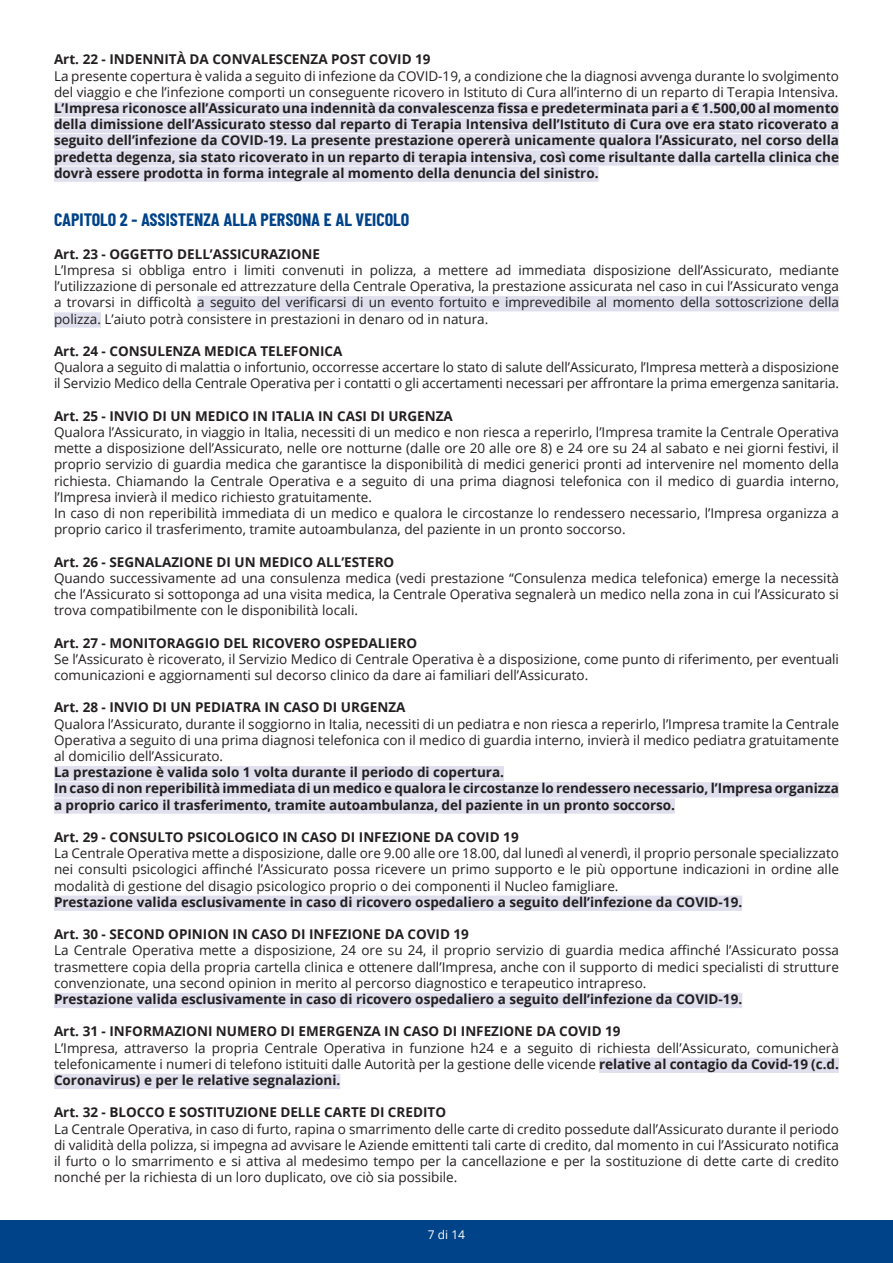
<style>
.page{position:relative;width:893px;height:1263px;background:#fff}
.page>*{position:absolute;margin:0;border:0;box-sizing:border-box;transform-origin:0 0}
.Normale{font:700 18px "Barlow Condensed";color:#004389}
.Normale-2{font:13.5px/16.2px "Open Sans";color:#231f20;text-align:justify}
.Normale-3{font:700 13.5px/16.2px "Open Sans";color:#231f20;text-align:justify}
.Titolo_1{font:700 13.5px "Open Sans";color:#231f20}
.Titolo_9{font:700 13.5px "Open Sans";color:#231f20}
.t1{font:12px "Open Sans";color:#fff}
.s1{font-weight:700}
</style>
<div class="page">
<div style="left:0;top:1220px;width:893px;height:43px;background:#004389"></div>
<div style="left:54px;top:102px;width:785px;height:15px;background:#dfdfed"></div>
<div style="left:54px;top:118px;width:785px;height:15px;background:#dfdfed"></div>
<div style="left:54px;top:134px;width:785px;height:15px;background:#dfdfed"></div>
<div style="left:54px;top:150px;width:785px;height:16px;background:#dfdfed"></div>
<div style="left:54px;top:166px;width:545px;height:16px;background:#dfdfed"></div>
<div style="left:197px;top:296px;width:642px;height:15px;background:#dfdfed"></div>
<div style="left:54px;top:312px;width:47px;height:16px;background:#dfdfed"></div>
<div style="left:54px;top:766px;width:450px;height:15px;background:#dfdfed"></div>
<div style="left:54px;top:782px;width:785px;height:15px;background:#dfdfed"></div>
<div style="left:54px;top:798px;width:621px;height:16px;background:#dfdfed"></div>
<div style="left:54px;top:895px;width:688px;height:16px;background:#dfdfed"></div>
<div style="left:54px;top:993px;width:688px;height:15px;background:#dfdfed"></div>
<div style="left:599px;top:1057px;width:240px;height:16px;background:#dfdfed"></div>
<div style="left:54px;top:1074px;width:286px;height:15px;background:#dfdfed"></div>
<p class="Normale-3" style="left:54px;top:51px;width:378px">Art. 22 - INDENNITÀ DA CONVALESCENZA POST COVID 19</p>
<p class="Normale-2" style="left:54px;top:67px;width:786px">La presente copertura è valida a seguito di infezione da COVID-19, a condizione che la diagnosi avvenga durante lo svolgimento del viaggio e che l’infezione comporti un conseguente ricovero in Istituto di Cura all’interno di un reparto di Terapia Intensiva.</p>
<p class="Normale-3" style="left:54px;top:100px;width:786px">L’Impresa riconosce all’Assicurato una indennità da convalescenza fissa e predeterminata pari a € 1.500,00 al momento della dimissione dell’Assicurato stesso dal reparto di Terapia Intensiva dell’Istituto di Cura ove era stato ricoverato a seguito dell’infezione da COVID-19. La presente prestazione opererà unicamente qualora l’Assicurato, nel corso della predetta degenza, sia stato ricoverato in un reparto di terapia intensiva, così come risultante dalla cartella clinica che dovrà essere prodotta in forma integrale al momento della denuncia del sinistro.</p>
<p class="Normale" style="left:54px;top:209px;width:357px">CAPITOLO 2 - ASSISTENZA ALLA PERSONA E AL VEICOLO</p>
<p class="Normale-3" style="left:54px;top:245px;width:268px">Art. 23 - OGGETTO DELL’ASSICURAZIONE</p>
<p class="Normale-2" style="left:54px;top:262px;width:786px">L’Impresa si obbliga entro i limiti convenuti in polizza, a mettere ad immediata disposizione dell’Assicurato, mediante l’utilizzazione di personale ed attrezzature della Centrale Operativa, la prestazione assicurata nel caso in cui l’Assicurato venga a trovarsi in difficoltà a seguito del verificarsi di un evento fortuito e imprevedibile al momento della sottoscrizione della polizza. L’aiuto potrà consistere in prestazioni in denaro od in natura.</p>
<p class="Normale-3" style="left:54px;top:343px;width:290px">Art. 24 - CONSULENZA MEDICA TELEFONICA</p>
<p class="Normale-2" style="left:54px;top:359px;width:786px">Qualora a seguito di malattia o infortunio, occorresse accertare lo stato di salute dell’Assicurato, l’Impresa metterà a disposizione il Servizio Medico della Centrale Operativa per i contatti o gli accertamenti necessari per affrontare la prima emergenza sanitaria.</p>
<p class="Normale-3" style="left:54px;top:407px;width:400px">Art. 25 - INVIO DI UN MEDICO IN ITALIA IN CASI DI URGENZA</p>
<p class="Normale-2" style="left:54px;top:424px;width:786px">Qualora l’Assicurato, in viaggio in Italia, necessiti di un medico e non riesca a reperirlo, l’Impresa tramite la Centrale Operativa mette a disposizione dell’Assicurato, nelle ore notturne (dalle ore 20 alle ore 8) e 24 ore su 24 al sabato e nei giorni festivi, il proprio servizio di guardia medica che garantisce la disponibilità di medici generici pronti ad intervenire nel momento della richiesta. Chiamando la Centrale Operativa e a seguito di una prima diagnosi telefonica con il medico di guardia interno, l’Impresa invierà il medico richiesto gratuitamente.</p>
<p class="Normale-2" style="left:54px;top:505px;width:786px">In caso di non reperibilità immediata di un medico e qualora le circostanze lo rendessero necessario, l’Impresa organizza a proprio carico il trasferimento, tramite autoambulanza, del paziente in un pronto soccorso.</p>
<p class="Titolo_9" style="left:54px;top:552px;width:342px">Art. 26 - SEGNALAZIONE DI UN MEDICO ALL’ESTERO</p>
<p class="Normale-2" style="left:54px;top:569px;width:786px">Quando successivamente ad una consulenza medica (vedi prestazione “Consulenza medica telefonica) emerge la necessità che l’Assicurato si sottoponga ad una visita medica, la Centrale Operativa segnalerà un medico nella zona in cui l’Assicurato si trova compatibilmente con le disponibilità locali.</p>
<p class="Titolo_1" style="left:54px;top:633px;width:365px">Art. 27 - MONITORAGGIO DEL RICOVERO OSPEDALIERO</p>
<p class="Normale-2" style="left:54px;top:650px;width:786px">Se l’Assicurato è ricoverato, il Servizio Medico di Centrale Operativa è a disposizione, come punto di riferimento, per eventuali comunicazioni e aggiornamenti sul decorso clinico da dare ai familiari dell’Assicurato.</p>
<p class="Titolo_1" style="left:54px;top:698px;width:353px">Art. 28 - INVIO DI UN PEDIATRA IN CASO DI URGENZA</p>
<p class="Normale-2" style="left:54px;top:715px;width:786px">Qualora l’Assicurato, durante il soggiorno in Italia, necessiti di un pediatra e non riesca a reperirlo, l’Impresa tramite la Centrale Operativa a seguito di una prima diagnosi telefonica con il medico di guardia interno, invierà il medico pediatra gratuitamente al domicilio dell’Assicurato.</p>
<p class="Normale-3" style="left:54px;top:764px;width:451px">La prestazione è valida solo 1 volta durante il periodo di copertura.</p>
<p class="Normale-3" style="left:54px;top:780px;width:786px">In caso di non reperibilità immediata di un medico e qualora le circostanze lo rendessero necessario, l’Impresa organizza a proprio carico il trasferimento, tramite autoambulanza, del paziente in un pronto soccorso.</p>
<p class="Titolo_1" style="left:54px;top:827px;width:466px">Art. 29 - CONSULTO PSICOLOGICO IN CASO DI INFEZIONE DA COVID 19</p>
<p class="Normale-2" style="left:54px;top:845px;width:786px">La Centrale Operativa mette a disposizione, dalle ore 9.00 alle ore 18.00, dal lunedì al venerdì, il proprio personale specializzato nei consulti psicologici affinché l’Assicurato possa ricevere un primo supporto e le più opportune indicazioni in ordine alle modalità di gestione del disagio psicologico proprio o dei componenti il Nucleo famigliare.</p>
<p class="Normale-3" style="left:54px;top:893px;width:690px">Prestazione valida esclusivamente in caso di ricovero ospedaliero a seguito dell’infezione da COVID-19.</p>
<p class="Titolo_1" style="left:54px;top:925px;width:416px">Art. 30 - SECOND OPINION IN CASO DI INFEZIONE DA COVID 19</p>
<p class="Normale-2" style="left:54px;top:942px;width:786px">La Centrale Operativa mette a disposizione, 24 ore su 24, il proprio servizio di guardia medica affinché l’Assicurato possa trasmettere copia della propria cartella clinica e ottenere dall’Impresa, anche con il supporto di medici specialisti di strutture convenzionate, una second opinion in merito al percorso diagnostico e terapeutico intrapreso.</p>
<p class="Normale-3" style="left:54px;top:991px;width:690px">Prestazione valida esclusivamente in caso di ricovero ospedaliero a seguito dell’infezione da COVID-19.</p>
<p class="Titolo_1" style="left:54px;top:1022px;width:568px">Art. 31 - INFORMAZIONI NUMERO DI EMERGENZA IN CASO DI INFEZIONE DA COVID 19</p>
<p class="Normale-2" style="left:54px;top:1039px;width:786px">L’Impresa, attraverso la propria Centrale Operativa in funzione h24 e a seguito di richiesta dell’Assicurato, comunicherà telefonicamente i numeri di telefono istituiti dalle Autorità per la gestione delle vicende <span class="s1">relative al contagio da Covid-19 (c.d.<br>Coronavirus) e per le relative segnalazioni.</span></p>
<p class="Titolo_1" style="left:54px;top:1103px;width:394px">Art. 32 - BLOCCO E SOSTITUZIONE DELLE CARTE DI CREDITO</p>
<p class="Normale-2" style="left:54px;top:1120px;width:786px">La Centrale Operativa, in caso di furto, rapina o smarrimento delle carte di credito possedute dall’Assicurato durante il periodo di validità della polizza, si impegna ad avvisare le Aziende emittenti tali carte di credito, dal momento in cui l’Assicurato notifica il furto o lo smarrimento e si attiva al medesimo tempo per la cancellazione e per la sostituzione di dette carte di credito nonché per la richiesta di un loro duplicato, ove ciò sia possibile.</p>
<p class="t1" style="left:428px;top:1227px;width:39px">7 di 14</p>
</div>
